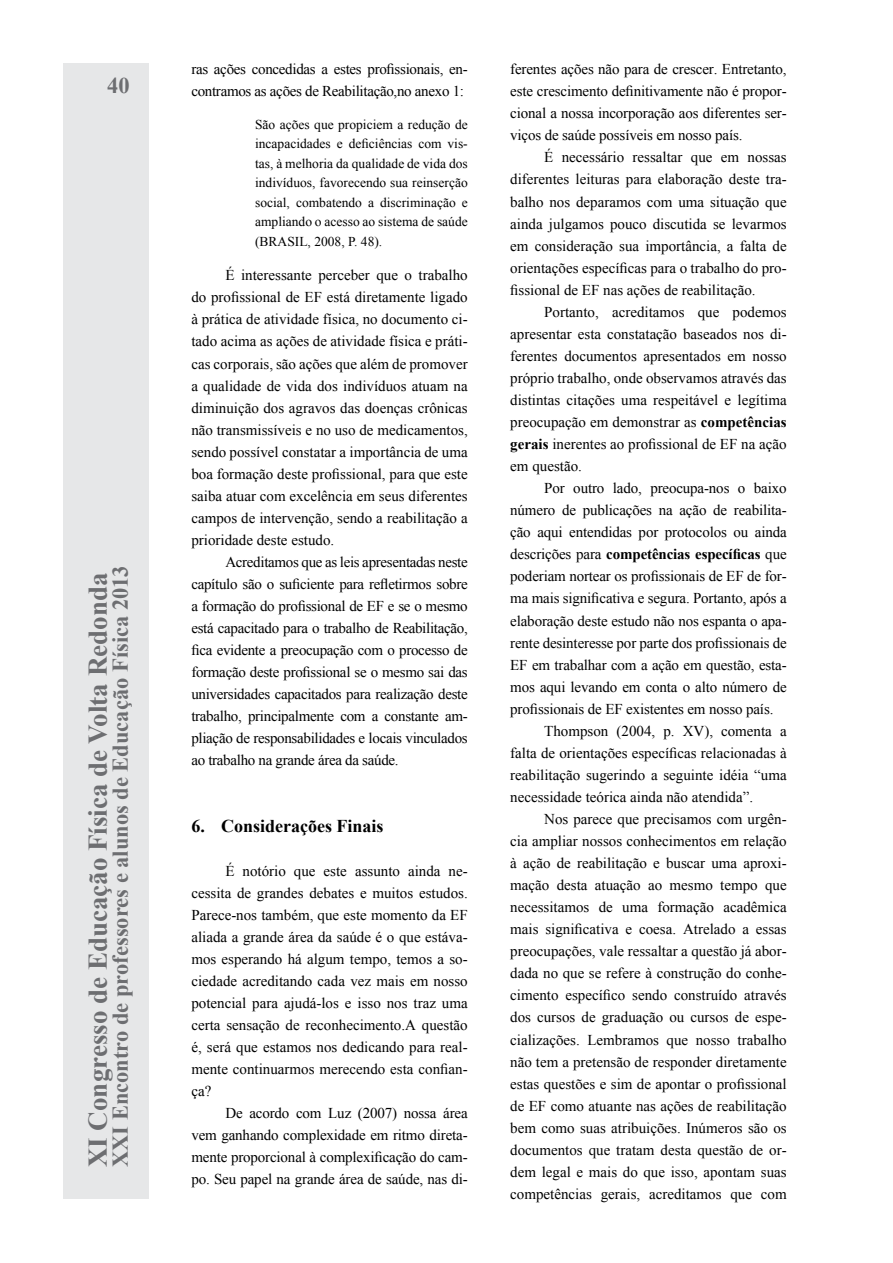
<style>
.page{position:relative;width:893px;height:1263px;background:#fff}
.page>*{position:absolute;margin:0;border:0;box-sizing:border-box;transform-origin:0 0}
.t1{font:700 27px "Times New Roman";color:#6d6e71}
.t2{font:700 22.5px "Times New Roman";color:#6d6e71}
.t3{font:700 18px "Times New Roman";color:#000}
.TEXTO_CORRIDO{font:15px/22px "Times New Roman";color:#000;text-align:justify}
.TEXTO_CORRIDO-2{font:15px/22px "Times New Roman";letter-spacing:-.02em;color:#000}
.CITAÇÃO{font:13.5px/19.5px "Times New Roman";color:#000;text-align:justify}
.s1{font-weight:700}
</style>
<div class="page">
<div style="left:64px;top:64px;width:85px;height:1135px;background:#e6e7e8"></div>
<h2 class="t2" style="left:107px;top:70px;width:24px">40</h2>
<h1 class="t1" style="left:79px;top:1167px;width:596px;rotate:-90deg">XI Congresso de Educação Física de Volta Redonda</h1>
<h2 class="t2" style="left:105px;top:1167px;width:603px;rotate:-90deg">XXI Encontro de professores e alunos de Educação Física 2013</h2>
<p class="TEXTO_CORRIDO-2" style="left:191px;top:58px;width:278px">ras ações concedidas a estes profissionais, en&shy;contramos as ações de Reabilitação,no anexo 1:</p>
<p class="CITAÇÃO" style="left:255px;top:114px;width:214px">São ações que propiciem a redução de incapacidades e deficiências com vis&shy;tas, à melhoria da qualidade de vida dos indivíduos, favorecendo sua reinserção social, combatendo a discriminação e ampliando o acesso ao sistema de saúde (BRASIL, 2008, P. 48).</p>
<p class="TEXTO_CORRIDO" style="left:191px;top:264px;width:278px;text-indent:34px">É interessante perceber que o trabalho do profissional de EF está diretamente ligado à prática de atividade física, no documento ci&shy;tado acima as ações de atividade física e práti&shy;cas corporais, são ações que além de promover a qualidade de vida dos indivíduos atuam na diminuição dos agravos das doenças crônicas não transmissíveis e no uso de medicamentos, sendo possível constatar a importância de uma boa formação deste profissional, para que este saiba atuar com excelência em seus diferentes campos de intervenção, sendo a reabilitação a prioridade deste estudo.</p>
<p class="TEXTO_CORRIDO" style="left:191px;top:551px;width:278px;text-indent:34px">Acreditamos que as leis apresentadas neste capítulo são o suficiente para refletirmos sobre a formação do profissional de EF e se o mesmo está capacitado para o trabalho de Reabilitação, fica evidente a preocupação com o processo de formação deste profissional se o mesmo sai das universidades capacitados para realização deste trabalho, principalmente com a constante am&shy;pliação de responsabilidades e locais vinculados ao trabalho na grande área da saúde.</p>
<p class="t3" style="left:191px;top:813px;width:194px">6. Considerações Finais</p>
<p class="TEXTO_CORRIDO" style="left:191px;top:859px;width:278px;text-indent:34px">É notório que este assunto ainda ne&shy;cessita de grandes debates e muitos estudos.<br>Parece-nos também, que este momento da EF aliada a grande área da saúde é o que estáva&shy;mos esperando há algum tempo, temos a so&shy;ciedade acreditando cada vez mais em nosso potencial para ajudá-los e isso nos traz uma certa sensação de reconhecimento.A questão é, será que estamos nos dedicando para real&shy;mente continuarmos merecendo esta confian&shy;ça?</p>
<p class="TEXTO_CORRIDO" style="left:191px;top:1102px;width:278px;text-indent:34px">De acordo com Luz (2007) nossa área vem ganhando complexidade em ritmo direta&shy;mente proporcional à complexificação do cam&shy;po. Seu papel na grande área de saúde, nas di-</p>
<p class="TEXTO_CORRIDO" style="left:510px;top:58px;width:278px">ferentes ações não para de crescer. Entretanto, este crescimento definitivamente não é propor&shy;cional a nossa incorporação aos diferentes ser&shy;viços de saúde possíveis em nosso país.</p>
<p class="TEXTO_CORRIDO" style="left:510px;top:146px;width:278px;text-indent:34px">É necessário ressaltar que em nossas diferentes leituras para elaboração deste tra&shy;balho nos deparamos com uma situação que ainda julgamos pouco discutida se levarmos em consideração sua importância, a falta de orientações específicas para o trabalho do pro&shy;fissional de EF nas ações de reabilitação.</p>
<p class="TEXTO_CORRIDO" style="left:510px;top:300px;width:278px;text-indent:34px">Portanto, acreditamos que podemos apresentar esta constatação baseados nos di&shy;ferentes documentos apresentados em nosso próprio trabalho, onde observamos através das distintas citações uma respeitável e legítima preocupação em demonstrar as <span class="s1">competências gerais</span> inerentes ao profissional de EF na ação em questão.</p>
<p class="TEXTO_CORRIDO" style="left:510px;top:477px;width:278px;text-indent:34px">Por outro lado, preocupa-nos o baixo número de publicações na ação de reabilita&shy;ção aqui entendidas por protocolos ou ainda descrições para <span class="s1">competências específicas</span> que poderiam nortear os profissionais de EF de for&shy;ma mais significativa e segura. Portanto, após a elaboração deste estudo não nos espanta o apa&shy;rente desinteresse por parte dos profissionais de EF em trabalhar com a ação em questão, esta&shy;mos aqui levando em conta o alto número de profissionais de EF existentes em nosso país.</p>
<p class="TEXTO_CORRIDO" style="left:510px;top:719px;width:278px;text-indent:34px">Thompson (2004, p. XV), comenta a falta de orientações específicas relacionadas à reabilitação sugerindo a seguinte idéia “uma necessidade teórica ainda não atendida”.</p>
<p class="TEXTO_CORRIDO" style="left:510px;top:808px;width:278px;text-indent:34px">Nos parece que precisamos com urgên&shy;cia ampliar nossos conhecimentos em relação à ação de reabilitação e buscar uma aproxi&shy;mação desta atuação ao mesmo tempo que necessitamos de uma formação acadêmica mais significativa e coesa. Atrelado a essas preocupações, vale ressaltar a questão já abor&shy;dada no que se refere à construção do conhe&shy;cimento específico sendo construído através dos cursos de graduação ou cursos de espe&shy;cializações. Lembramos que nosso trabalho não tem a pretensão de responder diretamente estas questões e sim de apontar o profissional de EF como atuante nas ações de reabilitação bem como suas atribuições. Inúmeros são os documentos que tratam desta questão de or&shy;dem legal e mais do que isso, apontam suas competências gerais, acreditamos que com</p>
</div>
